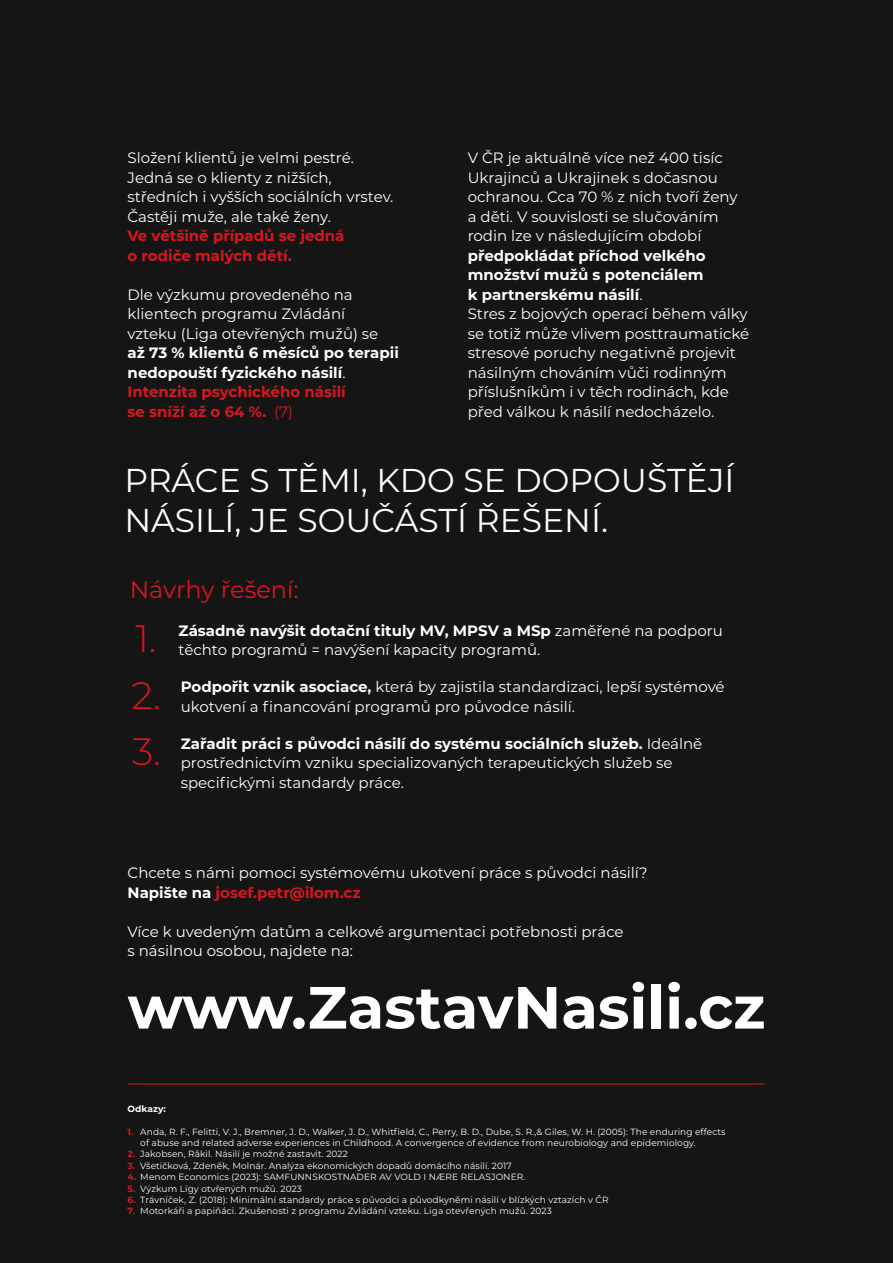
<style>
.page{position:relative;width:893px;height:1263px;background:#161516}
.page>*{position:absolute;margin:0;border:0;box-sizing:border-box;transform-origin:0 0}
.t1{font:700 59.4px "Montserrat";color:#fff}
.subheadline_RED{font:300 38.1px "Montserrat";color:#d7171f}
.HEADLINE_nebo_katego{font:33px/39.6px "Montserrat";color:#fff}
.subheadline_RED-2{font:24px "Montserrat";color:#d7171f}
.body_text{font:15px/19.5px "Montserrat";color:#fff}
.body_odrazky_a_cislo{font:15px/19.5px "Montserrat";color:#fff}
.body_text-2{font:700 15px/19.5px "Montserrat";color:#d7171f}
.t2{font:9px/11.4px "Montserrat";letter-spacing:.01em;color:#fff}
.t3{font:700 9px "Montserrat";letter-spacing:.01em;color:#fff}
.s1{font-weight:700;color:#d7171f}
.s2{font-weight:700}
.s3{font-weight:400}
.s4{color:#fff}
</style>
<div class="page">
<hr style="left:129px;top:1083px;width:635px;height:1px;background:#d7171f">
<p class="body_text" style="left:128px;top:148px;width:267px">Složení klientů je velmi pestré.<br>Jedná se o klienty z nižších, středních i vyšších sociálních vrstev.<br>Častěji muže, ale také ženy.<br><span class="s1">Ve většině případů se jedná<br>o rodiče malých dětí.</span></p>
<p class="body_text" style="left:128px;top:284px;width:273px">Dle výzkumu provedeného na klientech programu Zvládání<br>vzteku (Liga otevřených mužů) se <span class="s2">až 73 % klientů 6 měsíců po terapii nedopouští fyzického násilí</span>.</p>
<p class="body_text-2" style="left:128px;top:382px;width:220px">Intenzita psychického násilí se sníží až o 64 %. <span class="s3">(7)</span></p>
<p class="body_text" style="left:468px;top:148px;width:271px">V ČR je aktuálně více než 400 tisíc<br>Ukrajinců a Ukrajinek s dočasnou ochranou. Cca 70 % z nich tvoří ženy a děti. V souvislosti se slučováním rodin lze v následujícím období <span class="s2">předpokládat příchod velkého množství mužů s potenciálem<br>k partnerskému násilí</span>.</p>
<p class="body_text" style="left:468px;top:304px;width:283px">Stres z bojových operací během války se totiž může vlivem posttraumatické stresové poruchy negativně projevit násilným chováním vůči rodinným příslušníkům i v těch rodinách, kde před válkou k násilí nedocházelo.</p>
<p class="HEADLINE_nebo_katego" style="left:124px;top:459px;width:612px">PRÁCE S TĚMI, KDO SE DOPOUŠTĚJÍ<br>NÁSILÍ, JE SOUČÁSTÍ ŘEŠENÍ.</p>
<p class="subheadline_RED-2" style="left:130px;top:572px;width:171px">Návrhy řešení:</p>
<p class="subheadline_RED" style="left:135px;top:612px;width:23px">1.</p>
<p class="body_odrazky_a_cislo" style="left:179px;top:620px;width:546px"><span class="s2">Zásadně navýšit dotační tituly MV, MPSV a MSp</span> zaměřené na podporu těchto programů = navýšení kapacity programů.</p>
<p class="subheadline_RED" style="left:131px;top:669px;width:31px">2.</p>
<p class="body_odrazky_a_cislo" style="left:181px;top:677px;width:545px"><span class="s2">Podpořit vznik asociace,</span> která by zajistila standardizaci, lepší systémové ukotvení a financování programů pro původce násilí.</p>
<p class="subheadline_RED" style="left:132px;top:726px;width:30px">3.</p>
<p class="body_odrazky_a_cislo" style="left:181px;top:733px;width:523px"><span class="s2">Zařadit práci s původci násilí do systému sociálních služeb.</span> Ideálně prostřednictvím vzniku specializovaných terapeutických služeb se specifickými standardy práce.</p>
<p class="body_text" style="left:128px;top:863px;width:522px">Chcete s námi pomoci systémovému ukotvení práce s původci násilí?</p>
<p class="body_text-2" style="left:128px;top:882px;width:234px"><span class="s4">Napište na</span> josef.petr@ilom.cz</p>
<p class="body_text" style="left:128px;top:921px;width:498px">Více k uvedeným datům a celkové argumentaci potřebnosti práce s násilnou osobou, najdete na:</p>
<p class="t1" style="left:128px;top:965px;width:639px">www.ZastavNasili.cz</p>
<p class="t3" style="left:128px;top:1102px;width:40px">Odkazy:</p>
<p class="t2" style="left:140px;top:1125px;width:587px;text-indent:-13px"><span class="s1">1.</span> Anda, R. F., Felitti, V. J., Bremner, J. D., Walker, J. D., Whitfield, C., Perry, B. D., Dube, S. R.,&amp; Giles, W. H. (2005): The enduring effects of abuse and related adverse experiences in Childhood. A convergence of evidence from neurobiology and epidemiology.</p>
<p class="t2" style="left:128px;top:1148px;width:222px"><span class="s1">2.</span> Jakobsen, Råkil. Násilí je možné zastavit. 2022</p>
<p class="t2" style="left:128px;top:1160px;width:386px"><span class="s1">3.</span> Všetičková, Zdeněk, Molnár. Analýza ekonomických dopadů domácího násilí. 2017</p>
<p class="t2" style="left:128px;top:1171px;width:399px"><span class="s1">4.</span> Menom Economics (2023): SAMFUNNSKOSTNADER AV VOLD I NÆRE RELASJONER.</p>
<p class="t2" style="left:128px;top:1182px;width:176px"><span class="s1">5.</span> Výzkum Ligy otvřených mužů. 2023</p>
<p class="t2" style="left:128px;top:1194px;width:483px"><span class="s1">6.</span> Trávníček, Z. (2018): Minimální standardy práce s původci a původkyněmi násilí v blízkých vztazích v ČR</p>
<p class="t2" style="left:128px;top:1205px;width:426px"><span class="s1">7.</span> Motorkáři a papiňáci. Zkušenosti z programu Zvládání vzteku. Liga otevřených mužů. 2023</p>
</div>
